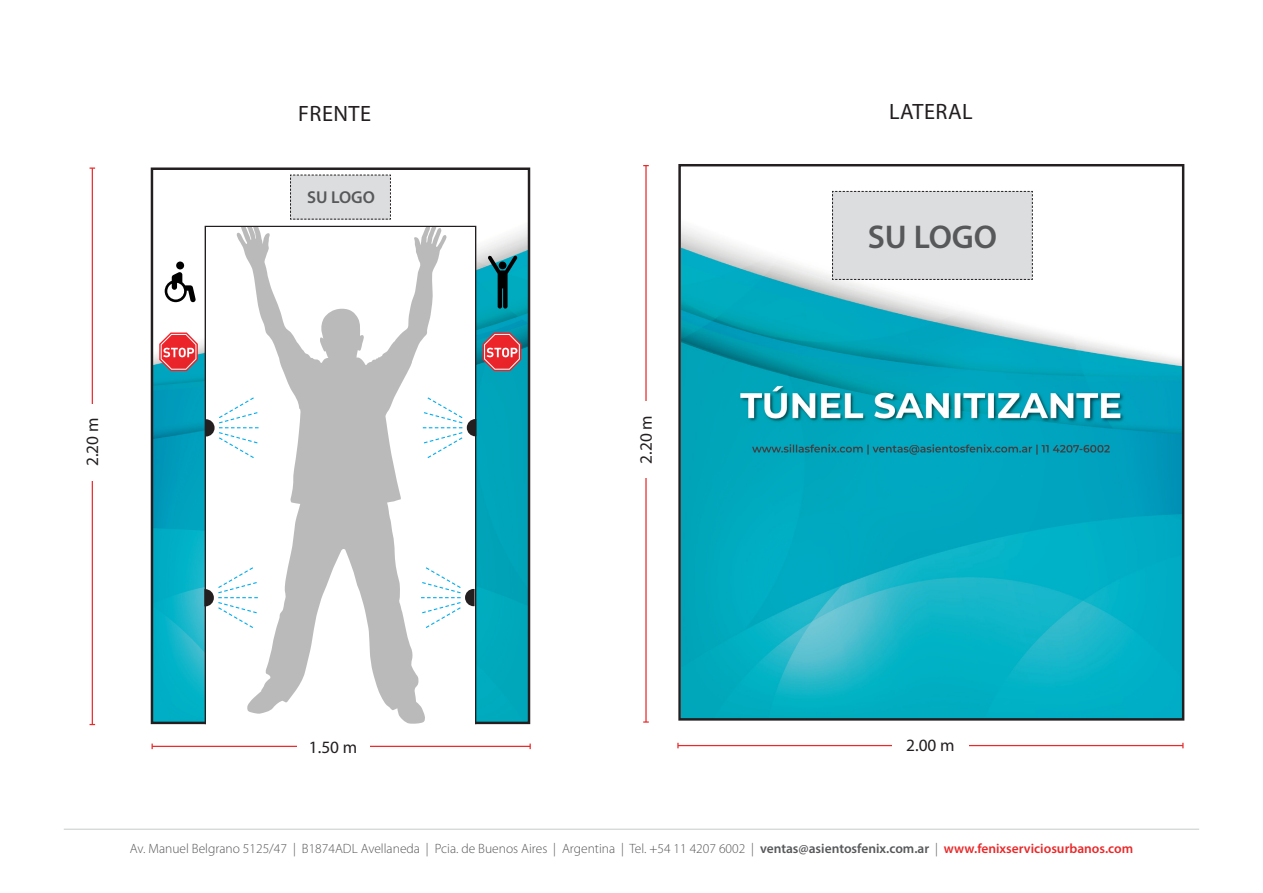
<style>
.page{position:relative;width:1263px;height:893px;background:#fff}
.page>*{position:absolute;margin:0;border:0;box-sizing:border-box;transform-origin:0 0}
.t1{font:600 33px "Myriad Pro";color:#57585a}
.t2{font:22.35px "Myriad Pro";letter-spacing:.02em;color:#231f20}
.t3{font:17.4px "Myriad Pro";color:#231f20}
.t4{font:600 17.25px "Myriad Pro";color:#57585a}
.t5{font:300 13.5px "Myriad Pro";color:#57585a}
.s1{font-weight:600}
.s2{font-weight:600;color:#e9292a}
</style>
<div class="page">
<img style="left:681px;top:190px;width:500px;height:528px">
<img style="left:154px;top:225px;width:373px;height:496px">
<div style="left:151px;top:167px;width:379px;height:557px;border:2px solid #231f20"></div>
<div style="left:206px;top:228px;width:269px;height:502px;background:#fff"></div>
<svg style="left:236px;top:228px;width:211px;height:496px"></svg>
<hr style="left:152px;top:746px;width:378px;height:1px;background:#e9292a">
<div style="left:297px;top:740px;width:72px;height:13px;background:#fff"></div>
<hr style="left:92px;top:168px;width:1px;height:556px;background:#e9292a">
<div style="left:85px;top:404px;width:15px;height:76px;background:#fff"></div>
<hr style="left:645px;top:166px;width:2px;height:556px;background:#e9292a">
<svg style="left:643px;top:721px;width:6px;height:2px"></svg>
<div style="left:639px;top:401px;width:14px;height:77px;background:#fff"></div>
<hr style="left:678px;top:745px;width:505px;height:1px;background:#e9292a">
<div style="left:892px;top:738px;width:77px;height:15px;background:#fff"></div>
<div style="left:678px;top:164px;width:506px;height:557px;border:2px solid #231f20"></div>
<svg style="left:159px;top:332px;width:39px;height:39px;background:#dc6a70"></svg>
<svg style="left:483px;top:332px;width:38px;height:39px"></svg>
<svg style="left:488px;top:256px;width:29px;height:53px"></svg>
<div style="left:499px;top:262px;width:7px;height:7px;background:#000;border-radius:50%"></div>
<svg style="left:165px;top:272px;width:31px;height:30px"></svg>
<div style="left:176px;top:261px;width:8px;height:8px;background:#000;border-radius:50%"></div>
<hr style="left:64px;top:829px;width:1135px;height:1px;background:#ced0d0">
<svg style="left:423px;top:396px;width:53px;height:63px"></svg>
<svg style="left:204px;top:566px;width:54px;height:63px"></svg>
<svg style="left:421px;top:566px;width:54px;height:63px"></svg>
<svg style="left:205px;top:396px;width:54px;height:63px"></svg>
<svg style="left:290px;top:174px;width:101px;height:46px;background:#d5d6d8"></svg>
<svg style="left:793px;top:191px;width:275px;height:89px"></svg>
<p class="t3" style="left:81px;top:466px;width:50px;rotate:-90deg">2.20 m</p>
<p class="t2" style="left:298px;top:99px;width:74px">FRENTE</p>
<p class="t4" style="left:307px;top:186px;width:69px">SU LOGO</p>
<p class="t3" style="left:635px;top:464px;width:50px;rotate:-90deg">2.20 m</p>
<p class="t2" style="left:889px;top:97px;width:85px">LATERAL</p>
<p class="t1" style="left:868px;top:216px;width:131px">SU LOGO</p>
<p class="t3" style="left:309px;top:736px;width:50px">1.50 m</p>
<p class="t3" style="left:906px;top:735px;width:50px">2.00 m</p>
<p class="t5" style="left:130px;top:840px;width:1005px">Av. Manuel Belgrano 5125/47 | B1874ADL Avellaneda | Pcia. de Buenos Aires | Argentina | Tel. +54 11 4207 6002 | <span class="s1">ventas@asientosfenix.com.ar</span> | <span class="s2">www.fenixserviciosurbanos.com</span></p>
</div>
